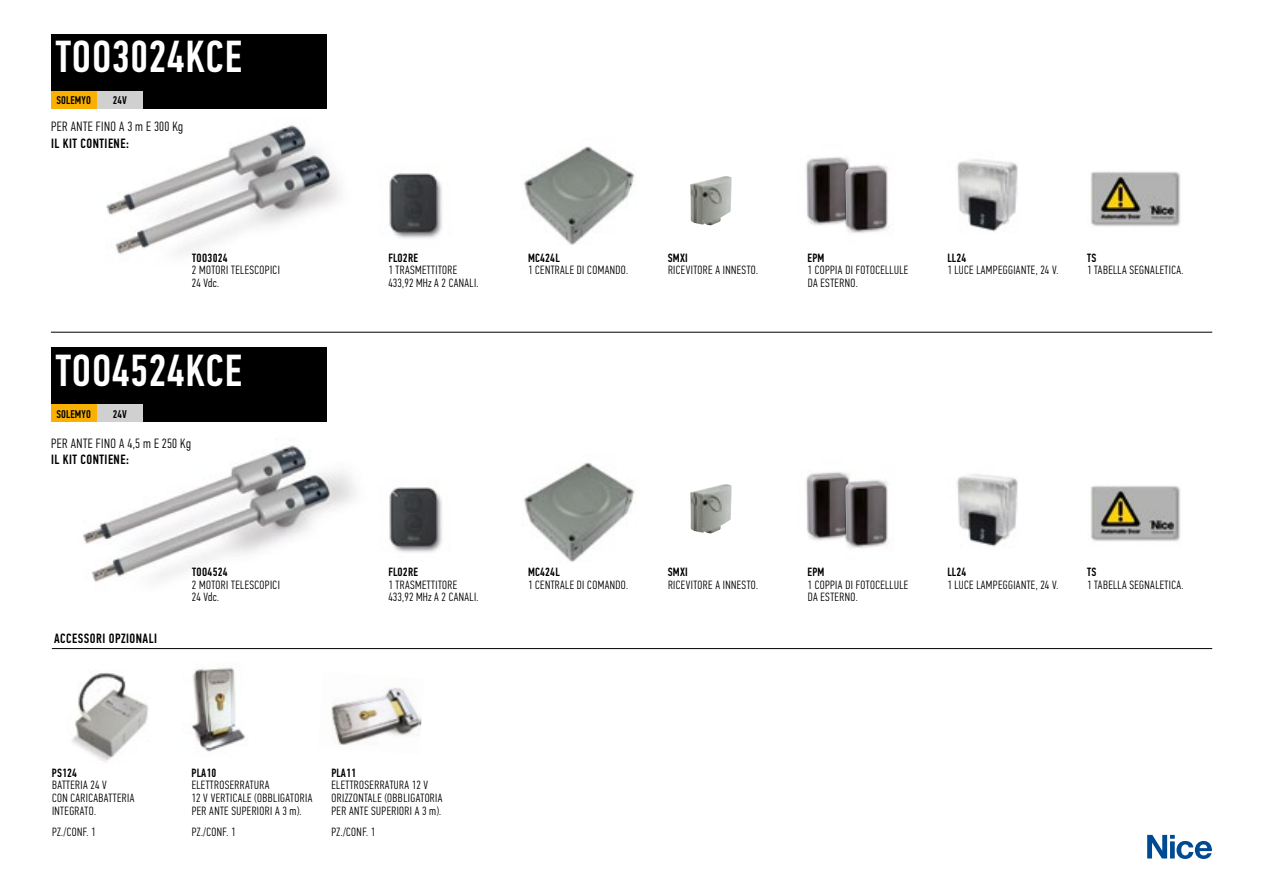
<style>
.page{position:relative;width:1263px;height:893px;background:#fff}
.page>*{position:absolute;margin:0;border:0;box-sizing:border-box;transform-origin:0 0}
.t1{font:500 45px "PF Din Text Comp Pro";letter-spacing:.01em;color:#fff}
.t2{font:500 13.5px "PF Din Text Comp Pro";letter-spacing:.035em;color:#000}
.t3{font:300 13.5px "PF Din Text Comp Pro";letter-spacing:.035em;color:#000}
.t4{font:300 12px/12.8px "PF Din Text Comp Pro";letter-spacing:.035em;color:#000}
.t5{font:500 12px "PF Din Text Comp Pro";letter-spacing:.015em;color:#000}
.t6{font:500 11.25px "PF Din Text Comp Pro";letter-spacing:.015em;color:#000}
</style>
<div class="page">
<svg style="left:1147px;top:835px;width:65px;height:24px"></svg>
<img style="left:523px;top:146px;width:112px;height:100px">
<div style="left:51px;top:34px;width:275px;height:74px;background:#000"></div>
<img style="left:106px;top:125px;width:234px;height:130px">
<hr style="left:51px;top:332px;width:1161px;height:1px;background:#000">
<div style="left:97px;top:91px;width:45px;height:17px;background:#d0d0d0"></div>
<div style="left:51px;top:91px;width:45px;height:17px;background:#f9b000"></div>
<div style="left:51px;top:347px;width:275px;height:75px;background:#000"></div>
<img style="left:83px;top:445px;width:272px;height:138px">
<div style="left:97px;top:405px;width:45px;height:17px;background:#d0d0d0"></div>
<div style="left:51px;top:405px;width:45px;height:17px;background:#f9b000"></div>
<img style="left:389px;top:173px;width:53px;height:66px">
<img style="left:389px;top:487px;width:53px;height:66px">
<img style="left:192px;top:667px;width:53px;height:85px">
<img style="left:331px;top:687px;width:91px;height:58px">
<img style="left:72px;top:673px;width:76px;height:89px">
<img style="left:523px;top:462px;width:112px;height:101px">
<img style="left:1090px;top:171px;width:91px;height:56px">
<img style="left:957px;top:159px;width:61px;height:73px">
<img style="left:806px;top:158px;width:16px;height:68px">
<img style="left:822px;top:157px;width:59px;height:68px">
<img style="left:845px;top:166px;width:44px;height:67px">
<img style="left:1090px;top:485px;width:91px;height:56px">
<img style="left:957px;top:474px;width:61px;height:73px">
<img style="left:806px;top:473px;width:16px;height:68px">
<img style="left:822px;top:472px;width:59px;height:68px">
<img style="left:845px;top:481px;width:44px;height:67px">
<img style="left:690px;top:176px;width:42px;height:49px">
<img style="left:690px;top:484px;width:42px;height:49px">
<hr style="left:52px;top:648px;width:1160px;height:1px;background:#000">
<h1 class="t1" style="left:56px;top:30px;width:188px">TOO3024KCE</h1>
<p class="t6" style="left:56px;top:94px;width:36px">SOLEMYO</p>
<p class="t6" style="left:113px;top:94px;width:16px">24V</p>
<p class="t3" style="left:51px;top:119px;width:133px">PER ANTE FINO A 3 m E 300 Kg</p>
<p class="t2" style="left:51px;top:135px;width:79px">IL KIT CONTIENE:</p>
<p class="t5" style="left:192px;top:250px;width:37px">TOO3024</p>
<p class="t4" style="left:192px;top:264px;width:89px">2 MOTORI TELESCOPICI<br>24 Vdc.</p>
<h1 class="t1" style="left:56px;top:344px;width:188px">TOO4524KCE</h1>
<p class="t6" style="left:56px;top:407px;width:36px">SOLEMYO</p>
<p class="t6" style="left:113px;top:407px;width:16px">24V</p>
<p class="t3" style="left:51px;top:436px;width:141px">PER ANTE FINO A 4,5 m E 250 Kg</p>
<p class="t2" style="left:51px;top:452px;width:79px">IL KIT CONTIENE:</p>
<p class="t2" style="left:54px;top:630px;width:104px">ACCESSORI OPZIONALI</p>
<p class="t5" style="left:192px;top:565px;width:37px">TOO4524</p>
<p class="t4" style="left:192px;top:578px;width:89px">2 MOTORI TELESCOPICI<br>24 Vdc.</p>
<p class="t5" style="left:388px;top:250px;width:31px">FLO2RE</p>
<p class="t4" style="left:388px;top:264px;width:92px">1 TRASMETTITORE<br>433,92 MHz A 2 CANALI.</p>
<p class="t5" style="left:388px;top:565px;width:31px">FLO2RE</p>
<p class="t4" style="left:388px;top:578px;width:92px">1 TRASMETTITORE<br>433,92 MHz A 2 CANALI.</p>
<p class="t5" style="left:52px;top:765px;width:27px">PS124</p>
<p class="t4" style="left:52px;top:779px;width:84px">BATTERIA 24 V<br>CON CARICABATTERIA<br>INTEGRATO.</p>
<p class="t4" style="left:52px;top:825px;width:45px">PZ./CONF. 1</p>
<p class="t5" style="left:192px;top:765px;width:26px">PLA10</p>
<p class="t4" style="left:192px;top:779px;width:122px">ELETTROSERRATURA<br>12 V VERTICALE (OBBLIGATORIA<br>PER ANTE SUPERIORI A 3 m).</p>
<p class="t4" style="left:192px;top:825px;width:45px">PZ./CONF. 1</p>
<p class="t5" style="left:331px;top:765px;width:26px">PLA11</p>
<p class="t4" style="left:331px;top:779px;width:113px">ELETTROSERRATURA 12 V<br>ORIZZONTALE (OBBLIGATORIA<br>PER ANTE SUPERIORI A 3 m).</p>
<p class="t4" style="left:331px;top:825px;width:45px">PZ./CONF. 1</p>
<p class="t5" style="left:528px;top:250px;width:33px">MC424L</p>
<p class="t4" style="left:528px;top:264px;width:101px">1 CENTRALE DI COMANDO.</p>
<p class="t5" style="left:668px;top:250px;width:21px">SMXI</p>
<p class="t4" style="left:668px;top:264px;width:92px">RICEVITORE A INNESTO.</p>
<p class="t5" style="left:808px;top:250px;width:18px">EPM</p>
<p class="t4" style="left:808px;top:264px;width:102px">1 COPPIA DI FOTOCELLULE<br>DA ESTERNO.</p>
<p class="t5" style="left:947px;top:250px;width:20px">LL24</p>
<p class="t4" style="left:947px;top:264px;width:113px">1 LUCE LAMPEGGIANTE, 24 V.</p>
<p class="t5" style="left:1087px;top:250px;width:11px">TS</p>
<p class="t4" style="left:1087px;top:264px;width:98px">1 TABELLA SEGNALETICA.</p>
<p class="t5" style="left:528px;top:565px;width:33px">MC424L</p>
<p class="t4" style="left:528px;top:578px;width:101px">1 CENTRALE DI COMANDO.</p>
<p class="t5" style="left:668px;top:565px;width:21px">SMXI</p>
<p class="t4" style="left:668px;top:578px;width:92px">RICEVITORE A INNESTO.</p>
<p class="t5" style="left:808px;top:565px;width:18px">EPM</p>
<p class="t4" style="left:808px;top:578px;width:102px">1 COPPIA DI FOTOCELLULE<br>DA ESTERNO.</p>
<p class="t5" style="left:947px;top:565px;width:20px">LL24</p>
<p class="t4" style="left:947px;top:578px;width:113px">1 LUCE LAMPEGGIANTE, 24 V.</p>
<p class="t5" style="left:1087px;top:565px;width:11px">TS</p>
<p class="t4" style="left:1087px;top:578px;width:98px">1 TABELLA SEGNALETICA.</p>
</div>
